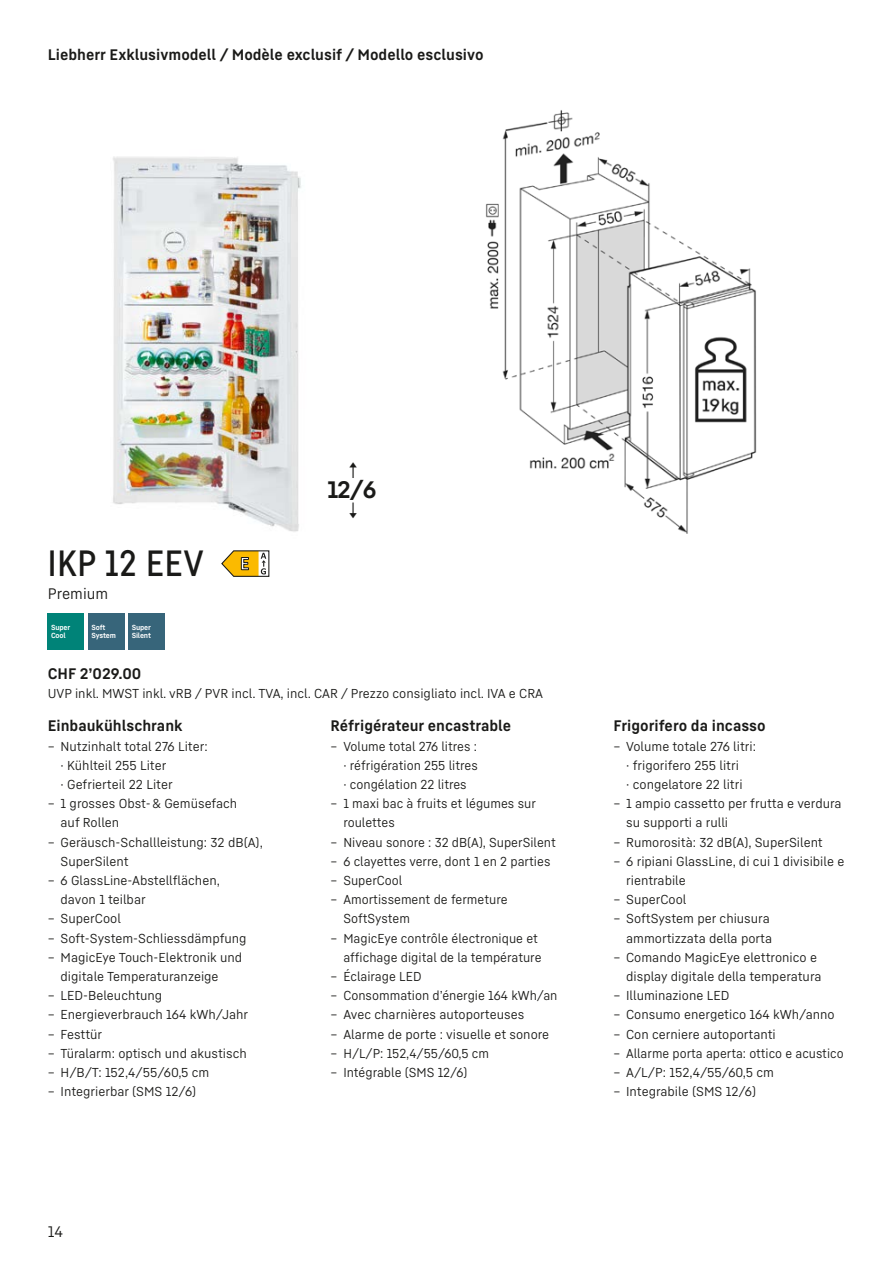
<style>
.page{position:relative;width:893px;height:1263px;background:#fff}
.page>*{position:absolute;margin:0;border:0;box-sizing:border-box;transform-origin:0 0}
.t1{font:36px "Liebherr Head";letter-spacing:.02em;color:#1a1a18}
.t2{font:700 23.4px "Liebherr Text";color:#1a1a18}
.t3{font:700 16.2px "Liebherr Text";color:#1a1a18}
.t4{font:700 15px "Liebherr Text";color:#1a1a18}
.t5{font:15px "Liebherr Text";color:#1a1a18}
.t6{font:12.75px/19.2px "Liebherr Text";color:#1a1a18}
.t7{font:700 7.2px/8.2px "Liebherr Text";letter-spacing:-.02em;color:#fff}
</style>
<div class="page">
<img style="left:113px;top:156px;width:188px;height:376px">
<img style="left:486px;top:110px;width:271px;height:424px">
<svg style="left:221px;top:550px;width:48px;height:27px"></svg>
<div style="left:88px;top:613px;width:36px;height:37px;background:#37657a"></div>
<div style="left:48px;top:613px;width:36px;height:37px;background:#008378"></div>
<div style="left:129px;top:613px;width:36px;height:37px;background:#37657a"></div>
<p class="t4" style="left:48px;top:45px;width:437px">Liebherr Exklusivmodell / Modèle exclusif / Modello esclusivo</p>
<h1 class="t1" style="left:48px;top:541px;width:157px">IKP 12 EEV</h1>
<p class="t5" style="left:48px;top:584px;width:62px">Premium</p>
<p class="t7" style="left:91px;top:623px;width:26px">Soft<br>System</p>
<p class="t7" style="left:51px;top:623px;width:21px">Super<br>Cool</p>
<p class="t7" style="left:132px;top:623px;width:21px">Super<br>Silent</p>
<p class="t3" style="left:343px;top:459px;width:21px">↑</p>
<p class="t3" style="left:343px;top:499px;width:21px">↓</p>
<h2 class="t2" style="left:327px;top:474px;width:51px">12/6</h2>
<p class="t4" style="left:48px;top:663px;width:95px">CHF 2’029.00</p>
<p class="t6" style="left:48px;top:683px;width:497px">UVP inkl. MWST inkl. vRB / PVR incl. TVA, incl. CAR / Prezzo consigliato incl. IVA e CRA</p>
<p class="t4" style="left:48px;top:716px;width:136px">Einbaukühlschrank</p>
<p class="t6" style="left:61px;top:736px;width:149px;text-indent:-13px">– Nutzinhalt total 276 Liter: · Kühlteil 255 Liter<br>· Gefrierteil 22 Liter</p>
<p class="t6" style="left:61px;top:793px;width:178px;text-indent:-13px">– 1 grosses Obst- &amp; Gemüsefach auf Rollen</p>
<p class="t6" style="left:61px;top:832px;width:204px;text-indent:-13px">– Geräusch-Schallleistung: 32 dB(A),<br>SuperSilent</p>
<p class="t6" style="left:61px;top:870px;width:161px;text-indent:-13px">– 6 GlassLine-Abstellflächen, davon 1 teilbar</p>
<p class="t6" style="left:48px;top:909px;width:75px">– SuperCool</p>
<p class="t6" style="left:48px;top:928px;width:200px">– Soft-System-Schliessdämpfung</p>
<p class="t6" style="left:61px;top:947px;width:183px;text-indent:-13px">– MagicEye Touch-Elektronik und digitale Temperaturanzeige</p>
<p class="t6" style="left:48px;top:985px;width:116px">– LED-Beleuchtung</p>
<p class="t6" style="left:48px;top:1005px;width:202px">– Energieverbrauch 164 kWh/Jahr</p>
<p class="t6" style="left:48px;top:1024px;width:56px">– Festtür</p>
<p class="t6" style="left:48px;top:1043px;width:200px">– Türalarm: optisch und akustisch</p>
<p class="t6" style="left:48px;top:1062px;width:163px">– H/B/T: 152,4/55/60,5 cm</p>
<p class="t6" style="left:48px;top:1081px;width:150px">– Integrierbar (SMS 12/6)</p>
<p class="t5" style="left:48px;top:1222px;width:17px">14</p>
<p class="t4" style="left:331px;top:716px;width:182px">Réfrigérateur encastrable</p>
<p class="t6" style="left:343px;top:736px;width:136px;text-align:justify;text-indent:-13px">– Volume total 276 litres : · réfrigération 255 litres · congélation 22 litres</p>
<p class="t6" style="left:343px;top:793px;width:194px;text-indent:-13px">– 1 maxi bac à fruits et légumes sur roulettes</p>
<p class="t6" style="left:331px;top:832px;width:227px">– Niveau sonore : 32 dB(A), SuperSilent</p>
<p class="t6" style="left:331px;top:851px;width:221px">– 6 clayettes verre, dont 1 en 2 parties</p>
<p class="t6" style="left:331px;top:870px;width:73px">– SuperCool</p>
<p class="t6" style="left:343px;top:889px;width:166px;text-indent:-13px">– Amortissement de fermeture<br>SoftSystem</p>
<p class="t6" style="left:331px;top:928px;width:212px;text-align:right">– MagicEye contrôle électronique et affichage digital de la température</p>
<p class="t6" style="left:331px;top:966px;width:92px">– Éclairage LED</p>
<p class="t6" style="left:331px;top:985px;width:228px">– Consommation d’énergie 164 kWh/an</p>
<p class="t6" style="left:331px;top:1005px;width:195px">– Avec charnières autoporteuses</p>
<p class="t6" style="left:331px;top:1024px;width:220px">– Alarme de porte : visuelle et sonore</p>
<p class="t6" style="left:331px;top:1043px;width:160px">– H/L/P: 152,4/55/60,5 cm</p>
<p class="t6" style="left:331px;top:1062px;width:138px">– Intégrable (SMS 12/6)</p>
<p class="t4" style="left:613px;top:716px;width:154px">Frigorifero da incasso</p>
<p class="t6" style="left:613px;top:736px;width:144px;text-align:center">– Volume totale 276 litri: · frigorifero 255 litri<br>· congelatore 22 litri</p>
<p class="t6" style="left:626px;top:793px;width:217px;text-indent:-13px">– 1 ampio cassetto per frutta e verdura su supporti a rulli</p>
<p class="t6" style="left:613px;top:832px;width:211px">– Rumorosità: 32 dB(A), SuperSilent</p>
<p class="t6" style="left:626px;top:851px;width:220px;text-indent:-13px">– 6 ripiani GlassLine, di cui 1 divisibile e rientrabile</p>
<p class="t6" style="left:613px;top:889px;width:75px">– SuperCool</p>
<p class="t6" style="left:613px;top:909px;width:160px;text-align:right">– SoftSystem per chiusura ammortizzata della porta</p>
<p class="t6" style="left:626px;top:947px;width:197px;text-indent:-13px">– Comando MagicEye elettronico e display digitale della temperatura</p>
<p class="t6" style="left:613px;top:985px;width:118px">– Illuminazione LED</p>
<p class="t6" style="left:613px;top:1005px;width:223px">– Consumo energetico 164 kWh/anno</p>
<p class="t6" style="left:613px;top:1024px;width:164px">– Con cerniere autoportanti</p>
<p class="t6" style="left:613px;top:1043px;width:232px">– Allarme porta aperta: ottico e acustico</p>
<p class="t6" style="left:613px;top:1062px;width:162px">– A/L/P: 152,4/55/60,5 cm</p>
<p class="t6" style="left:613px;top:1081px;width:144px">– Integrabile (SMS 12/6)</p>
</div>
